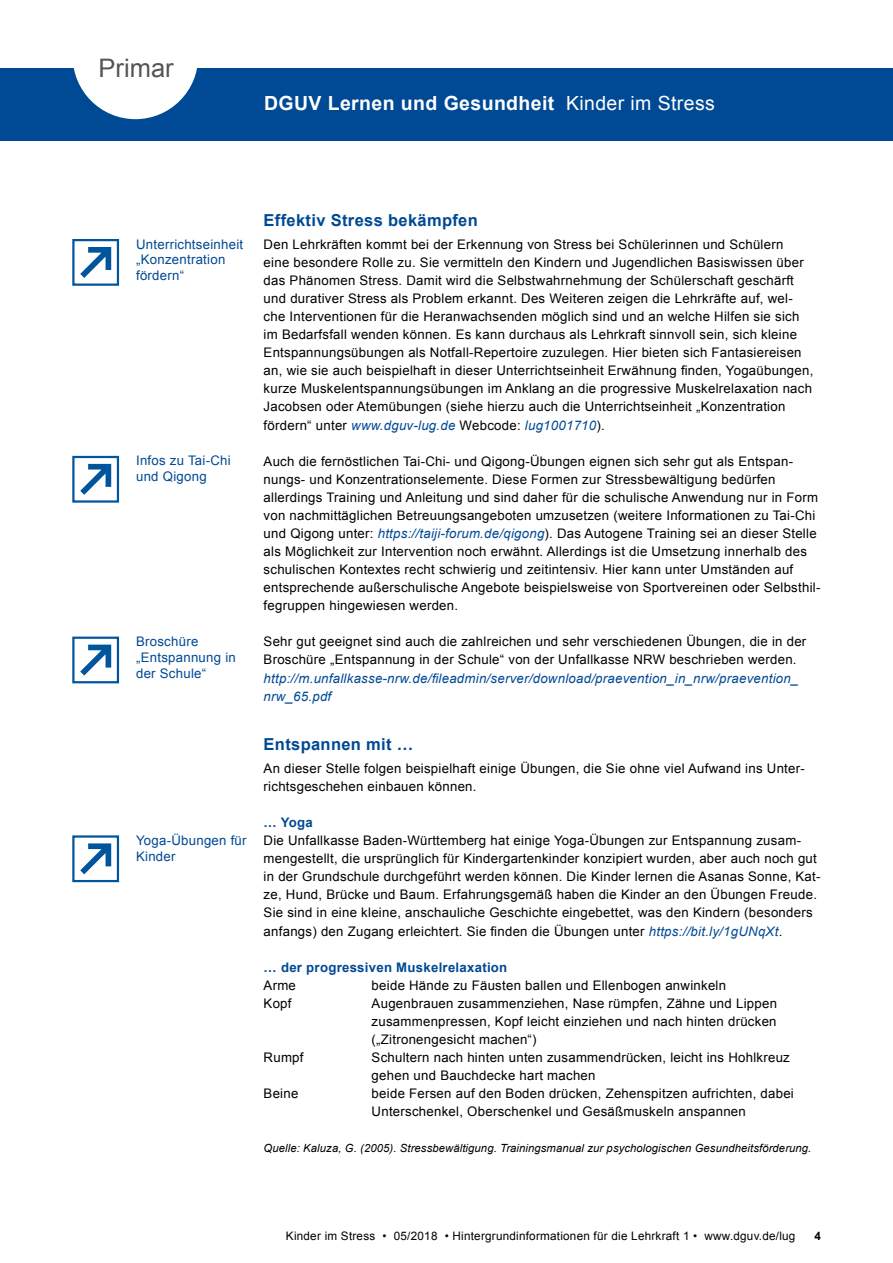
<style>
.page{position:relative;width:893px;height:1263px;background:#fff}
.page>*{position:absolute;margin:0;border:0;box-sizing:border-box;transform-origin:0 0}
.t1{font:25.5px "Arial";color:#555}
.t2{font:700 19.5px "Arial";letter-spacing:.02em;color:#fff}
.t3{font:700 16.5px "Arial";letter-spacing:.02em;color:#004994}
.t4{font:13.2px/18px "Arial";letter-spacing:.02em;color:#000}
.t5{font:13.2px/15.9px "Arial";letter-spacing:.02em;color:#004994}
.t6{font:italic 13.2px/18px "Arial";letter-spacing:.02em;color:#004994}
.t7{font:700 13.2px "Arial";letter-spacing:.02em;color:#004994}
.t8{font:11.7px "Arial";letter-spacing:.02em;color:#000}
.t9{font:700 11.7px "Arial";color:#000}
.t10{font:italic 11.25px "Arial";letter-spacing:.01em;color:#000}
.s1{font-weight:400}
.s2{font-style:italic;color:#004994}
</style>
<div class="page">
<div style="left:0;top:68px;width:893px;height:72px;background:#004994"></div>
<svg style="left:73px;top:68px;width:124px;height:51px"></svg>
<div style="left:72px;top:637px;width:47px;height:46px;border:2px solid #00559c"></div>
<svg style="left:80px;top:645px;width:31px;height:30px"></svg>
<div style="left:72px;top:835px;width:47px;height:47px;border:2px solid #00559c"></div>
<svg style="left:80px;top:843px;width:31px;height:31px"></svg>
<div style="left:72px;top:239px;width:47px;height:47px;border:2px solid #00559c"></div>
<svg style="left:80px;top:247px;width:31px;height:31px"></svg>
<div style="left:72px;top:456px;width:47px;height:47px;border:2px solid #00559c"></div>
<svg style="left:80px;top:464px;width:31px;height:31px"></svg>
<h1 class="t1" style="left:99px;top:51px;width:77px">Primar</h1>
<h2 class="t2" style="left:264px;top:90px;width:452px">DGUV Lernen und Gesundheit <span class="s1">Kinder im Stress</span></h2>
<p class="t5" style="left:136px;top:236px;width:109px">Unterrichtseinheit „Konzentration fördern“</p>
<p class="t5" style="left:136px;top:453px;width:96px">Infos zu Tai-Chi und Qigong</p>
<p class="t5" style="left:136px;top:634px;width:101px">Broschüre „Entspannung in der Schule“</p>
<p class="t5" style="left:136px;top:832px;width:112px">Yoga-Übungen für<br>Kinder</p>
<p class="t3" style="left:264px;top:209px;width:216px">Effektiv Stress bekämpfen</p>
<p class="t4" style="left:264px;top:235px;width:551px">Den Lehrkräften kommt bei der Erkennung von Stress bei Schülerinnen und Schülern<br>eine besondere Rolle zu. Sie vermitteln den Kindern und Jugendlichen Basiswissen über das Phänomen Stress. Damit wird die Selbstwahrnehmung der Schülerschaft geschärft und durativer Stress als Problem erkannt. Des Weiteren zeigen die Lehrkräfte auf, wel&shy;che Interventionen für die Heranwachsenden möglich sind und an welche Hilfen sie sich im Bedarfsfall wenden können. Es kann durchaus als Lehrkraft sinnvoll sein, sich kleine Entspannungsübungen als Notfall-Repertoire zuzulegen. Hier bieten sich Fantasiereisen an, wie sie auch beispielhaft in dieser Unterrichtseinheit Erwähnung finden, Yogaübungen, kurze Muskelentspannungsübungen im Anklang an die progressive Muskelrelaxation nach Jacobsen oder Atemübungen (siehe hierzu auch die Unterrichtseinheit „Konzentration fördern“ unter <span class="s2">www.dguv-lug.de</span> Webcode: <span class="s2">lug1001710</span>).</p>
<p class="t4" style="left:264px;top:452px;width:558px">Auch die fernöstlichen Tai-Chi- und Qigong-Übungen eignen sich sehr gut als Entspan&shy;nungs- und Konzentrationselemente. Diese Formen zur Stressbewältigung bedürfen allerdings Training und Anleitung und sind daher für die schulische Anwendung nur in Form von nachmittäglichen Betreuungsangeboten umzusetzen (weitere Informationen zu Tai-Chi und Qigong unter: <span class="s2">https://taiji-forum.de/qigong</span>). Das Autogene Training sei an dieser Stelle als Möglichkeit zur Intervention noch erwähnt. Allerdings ist die Umsetzung innerhalb des schulischen Kontextes recht schwierig und zeitintensiv. Hier kann unter Umständen auf entsprechende außerschulische Angebote beispielsweise von Sportvereinen oder Selbsthil&shy;fegruppen hingewiesen werden.</p>
<p class="t4" style="left:264px;top:633px;width:544px">Sehr gut geeignet sind auch die zahlreichen und sehr verschiedenen Übungen, die in der<br>Broschüre „Entspannung in der Schule“ von der Unfallkasse NRW beschrieben werden.</p>
<p class="t6" style="left:264px;top:669px;width:536px">http://m.unfallkasse-nrw.de/fileadmin/server/download/praevention_in_nrw/praevention_ nrw_65.pdf</p>
<p class="t3" style="left:264px;top:733px;width:151px">Entspannen mit …</p>
<p class="t4" style="left:264px;top:759px;width:543px">An dieser Stelle folgen beispielhaft einige Übungen, die Sie ohne viel Aufwand ins Unter&shy;richtsgeschehen einbauen können.</p>
<p class="t7" style="left:264px;top:814px;width:51px">… Yoga</p>
<p class="t4" style="left:264px;top:832px;width:558px">Die Unfallkasse Baden-Württemberg hat einige Yoga-Übungen zur Entspannung zusam&shy;mengestellt, die ursprünglich für Kindergartenkinder konzipiert wurden, aber auch noch gut in der Grundschule durchgeführt werden können. Die Kinder lernen die Asanas Sonne, Kat&shy;ze, Hund, Brücke und Baum. Erfahrungsgemäß haben die Kinder an den Übungen Freude.<br>Sie sind in eine kleine, anschauliche Geschichte eingebettet, was den Kindern (besonders anfangs) den Zugang erleichtert. Sie finden die Übungen unter <span class="s2">https://bit.ly/1gUNqXt</span>.</p>
<p class="t7" style="left:264px;top:958px;width:245px">… der progressiven Muskelrelaxation</p>
<p class="t4" style="left:264px;top:976px;width:34px">Arme</p>
<p class="t4" style="left:372px;top:976px;width:356px">beide Hände zu Fäusten ballen und Ellenbogen anwinkeln</p>
<p class="t4" style="left:264px;top:994px;width:29px">Kopf</p>
<p class="t4" style="left:372px;top:994px;width:407px;text-align:justify">Augenbrauen zusammenziehen, Nase rümpfen, Zähne und Lippen zusammenpressen, Kopf leicht einziehen und nach hinten drücken („Zitronengesicht machen“)</p>
<p class="t4" style="left:264px;top:1048px;width:41px">Rumpf</p>
<p class="t4" style="left:372px;top:1048px;width:420px">Schultern nach hinten unten zusammendrücken, leicht ins Hohlkreuz gehen und Bauchdecke hart machen</p>
<p class="t4" style="left:264px;top:1085px;width:36px">Beine</p>
<p class="t4" style="left:372px;top:1085px;width:424px">beide Fersen auf den Boden drücken, Zehenspitzen aufrichten, dabei<br>Unterschenkel, Oberschenkel und Gesäßmuskeln anspannen</p>
<p class="t10" style="left:264px;top:1141px;width:549px">Quelle: Kaluza, G. (2005). Stressbewältigung. Trainingsmanual zur psychologischen Gesundheitsförderung.</p>
<p class="t8" style="left:286px;top:1228px;width:511px">Kinder im Stress • 05/2018 • Hintergrundinformationen für die Lehrkraft 1 • www.dguv.de/lug</p>
<p class="t9" style="left:815px;top:1228px;width:8px">4</p>
</div>
